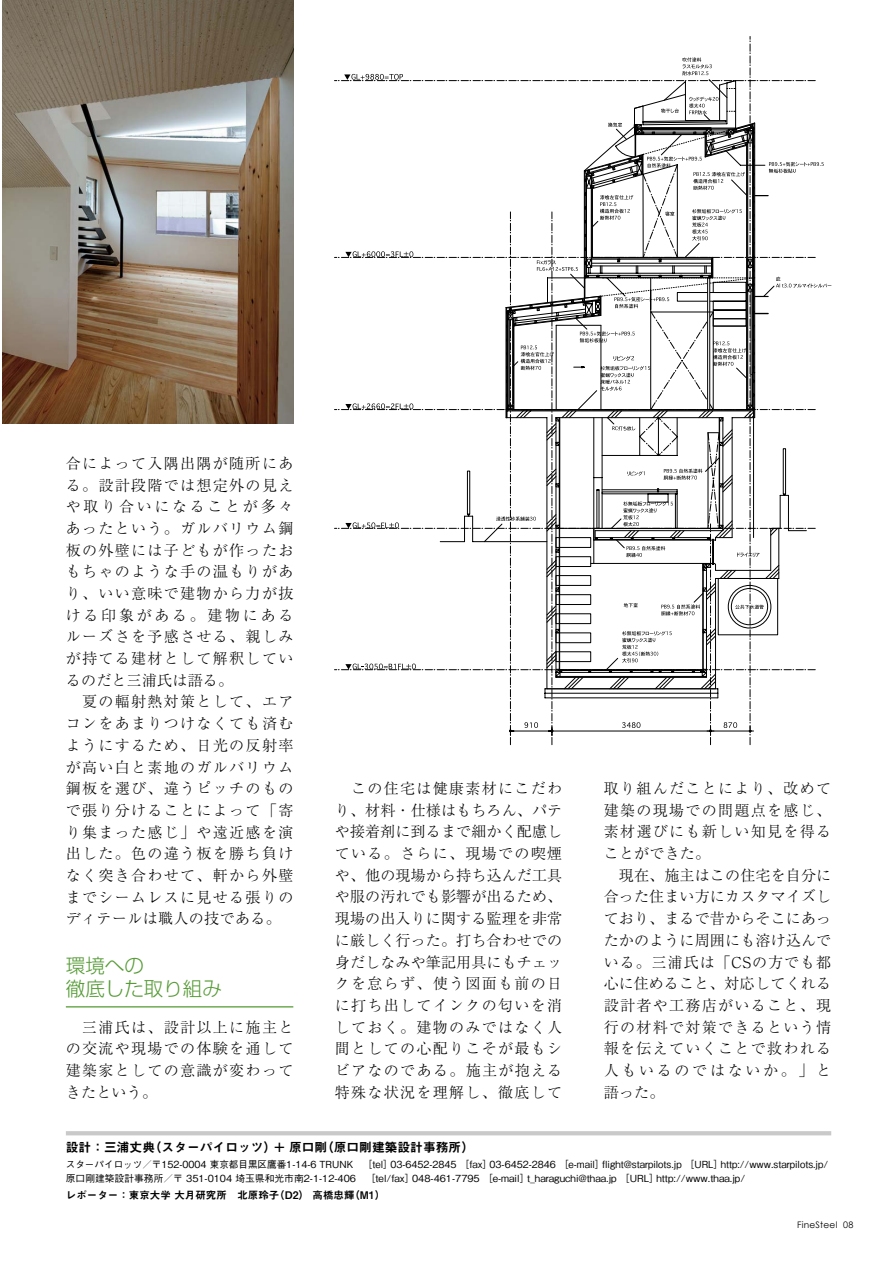
<style>
.page{position:relative;width:893px;height:1263px;background:#fff}
.page>*{position:absolute;margin:0;border:0;box-sizing:border-box;transform-origin:0 0}
.t1{font:19.5px/23.4px "Shin Go Pro Light 90 pv RKSJ H";color:#559b35}
.t2{font:15px/21.8px "Ryumin Pro Light 90 pv RKSJ H";letter-spacing:.09em;color:#000}
.t3{font:12.75px "Midashi Go Pro MB31 90 pv RKSJ H";color:#000}
.t4{font:10.5px "Midashi Go Pro MB31 90 pv RKSJ H";color:#000}
.t5{font:9.75px/14.1px "Gothic BBB Pro Medium 90 pv RKSJ H";color:#000}
.t6{font:9px "Century Gothic";letter-spacing:.025em;color:#000}
</style>
<div class="page">
<hr style="left:66px;top:1131px;width:765px;height:4px;background:#c9c9ca">
<svg style="left:334px;top:57px;width:497px;height:688px"></svg>
<hr style="left:66px;top:1006px;width:227px;height:2px;background:#559b35">
<img style="left:2px;top:0;width:291px;height:424px">
<p class="t2" style="left:66px;top:454px;width:229px">合によって入隅出隅が随所にある。設計段階では想定外の見えや取り合いになることが多々あったという。ガルバリウム鋼板の外壁には子どもが作ったおもちゃのような手の温もりがあり、いい意味で建物から力が抜ける印象がある。建物にあるルーズさを予感させる、親しみが持てる建材として解釈しているのだと三浦氏は語る。<br>　夏の輻射熱対策として、エアコンをあまりつけなくても済むようにするため、日光の反射率が高い白と素地のガルバリウム鋼板を選び、違うピッチのもので張り分けることによって「寄り集まった感じ」や遠近感を演出した。色の違う板を勝ち負けなく突き合わせて、軒から外壁までシームレスに見せる張りのディテールは職人の技である。</p>
<h1 class="t1" style="left:66px;top:956px;width:158px">環境への<br>徹底した取り組み</h1>
<p class="t2" style="left:66px;top:1018px;width:229px;text-align:justify">　三浦氏は、設計以上に施主との交流や現場での体験を通して建築家としての意識が変わってきたという。</p>
<p class="t2" style="left:335px;top:780px;width:229px;text-align:justify">　この住宅は健康素材にこだわり、材料・仕様はもちろん、パテや接着剤に到るまで細かく配慮している。さらに、現場での喫煙や、他の現場から持ち込んだ工具や服の汚れでも影響が出るため、現場の出入りに関する監理を非常に厳しく行った。打ち合わせでの身だしなみや筆記用具にもチェックを怠らず、使う図面も前の日に打ち出してインクの匂いを消しておく。建物のみではなく人間としての心配りこそが最もシビアなのである。施主が抱える特殊な状況を理解し、徹底して</p>
<p class="t2" style="left:603px;top:780px;width:229px">取り組んだことにより、改めて建築の現場での問題点を感じ、素材選びにも新しい知見を得ることができた。<br>　現在、施主はこの住宅を自分に合った住まい方にカスタマイズしており、まるで昔からそこにあったかのように周囲にも溶け込んでいる。三浦氏は「CSの方でも都心に住めること、対応してくれる設計者や工務店がいること、現行の材料で対策できるという情報を伝えていくことで救われる人もいるのではないか。」と語った。</p>
<p class="t3" style="left:66px;top:1143px;width:410px">設計：三浦丈典（スターパイロッツ）＋原口剛（原口剛建築設計事務所）</p>
<p class="t4" style="left:66px;top:1191px;width:321px">レポーター：東京大学 大月研究所　北原玲子（D2） 高橋忠輝（M1）</p>
<p class="t5" style="left:66px;top:1158px;width:763px">スターパイロッツ／〒152-0004 東京都目黒区鷹番1-14-6 TRUNK　［tel］03-6452-2845 ［fax］03-6452-2846 ［e-mail］flight@starpilots.jp ［URL］http://www.starpilots.jp/原口剛建築設計事務所／〒 351-0104 埼玉県和光市南2-1-12-406　［tel/fax］048-461-7795 ［e-mail］t_haraguchi@thaa.jp ［URL］http://www.thaa.jp/</p>
<p class="t6" style="left:797px;top:1218px;width:58px">FineSteel 08</p>
</div>
